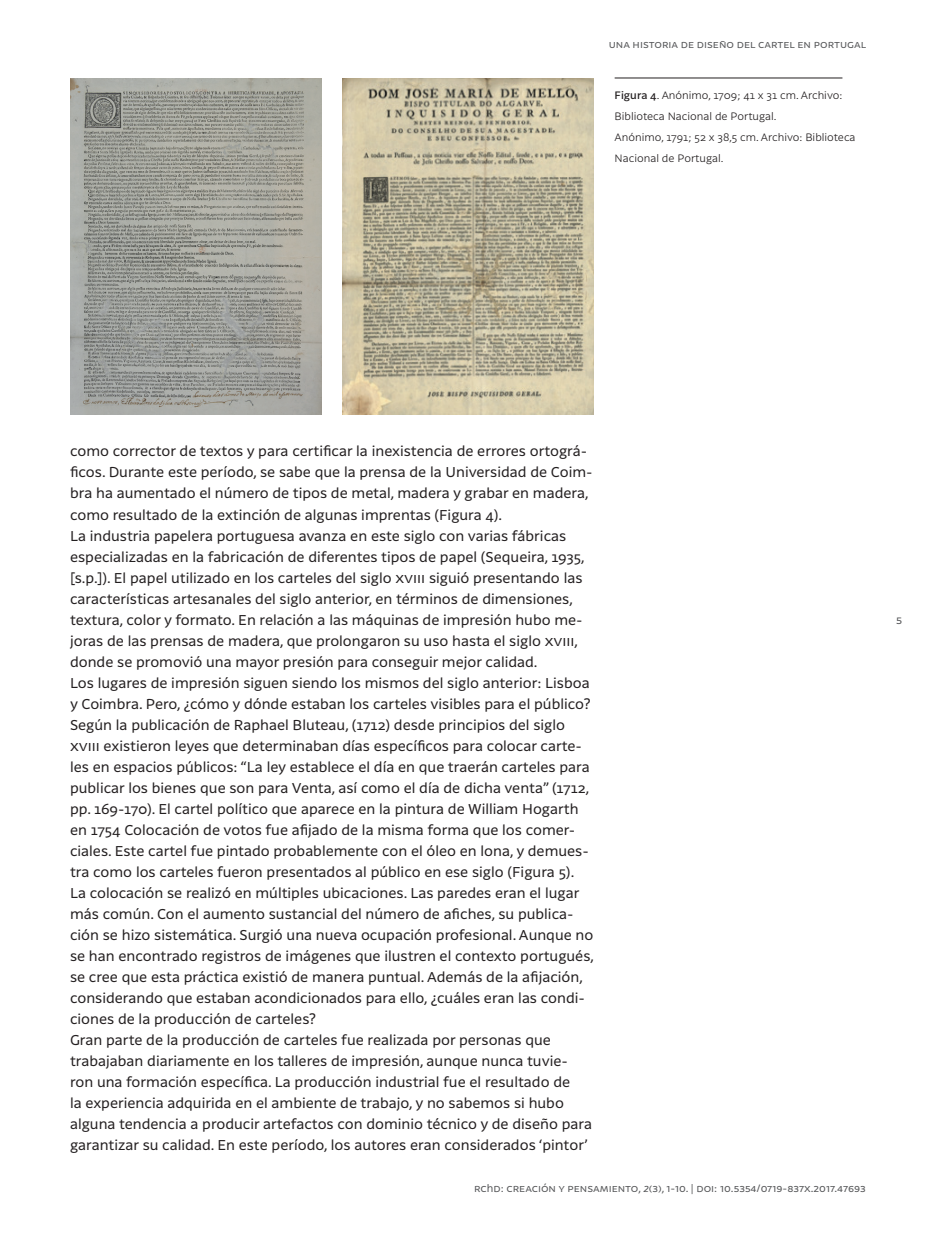
<style>
.page{position:relative;width:943px;height:1241px;background:#fff}
.page>*{position:absolute;margin:0;border:0;box-sizing:border-box;transform-origin:0 0}
.t1{font:14px/21px "Latina";color:#231f20}
.t2{font:11.38px "Latina";color:#57585a}
.t3{font:300 10.5px/21px "Latina";color:#231f20}
.t4{font:10.5px "Latina";color:#57585a}
.s1{font-weight:500}
.s2{font-style:italic}
</style>
<div class="page">
<img style="left:71px;top:78px;width:250px;height:336px">
<img style="left:342px;top:79px;width:251px;height:335px">
<hr style="left:614px;top:78px;width:228px;height:1px;background:#231f20">
<p class="t4" style="left:608px;top:39px;width:259px">una historia de diseño del cartel en portugal</p>
<p class="t3" style="left:614px;top:85px;width:242px"><span class="s1">Figura 4</span>. Anónimo, 1709; 41 x 31 cm. Archivo:<br>Biblioteca Nacional de Portugal.<br>Anónimo, 1791; 52 x 38,5 cm. Archivo: Biblioteca Nacional de Portugal.</p>
<p class="t1" style="left:70px;top:441px;width:525px">como corrector de textos y para certificar la inexistencia de errores ortográ&shy;ficos. Durante este período, se sabe que la prensa de la Universidad de Coim&shy;bra ha aumentado el número de tipos de metal, madera y grabar en madera, como resultado de la extinción de algunas imprentas (Figura 4).<br>La industria papelera portuguesa avanza en este siglo con varias fábricas especializadas en la fabricación de diferentes tipos de papel (Sequeira, 1935, [s.p.]). El papel utilizado en los carteles del siglo xviii siguió presentando las características artesanales del siglo anterior, en términos de dimensiones, textura, color y formato. En relación a las máquinas de impresión hubo me&shy;joras de las prensas de madera, que prolongaron su uso hasta el siglo xviii, donde se promovió una mayor presión para conseguir mejor calidad.<br>Los lugares de impresión siguen siendo los mismos del siglo anterior: Lisboa y Coimbra. Pero, ¿cómo y dónde estaban los carteles visibles para el público?<br>Según la publicación de Raphael Bluteau, (1712) desde principios del siglo xviii existieron leyes que determinaban días específicos para colocar carte&shy;les en espacios públicos: “La ley establece el día en que traerán carteles para publicar los bienes que son para Venta, así como el día de dicha venta” (1712, pp. 169-170). El cartel político que aparece en la pintura de William Hogarth en 1754 Colocación de votos fue afijado de la misma forma que los comer&shy;ciales. Este cartel fue pintado probablemente con el óleo en lona, y demues&shy;tra como los carteles fueron presentados al público en ese siglo (Figura 5).<br>La colocación se realizó en múltiples ubicaciones. Las paredes eran el lugar más común. Con el aumento sustancial del número de afiches, su publica&shy;ción se hizo sistemática. Surgió una nueva ocupación profesional. Aunque no se han encontrado registros de imágenes que ilustren el contexto portugués, se cree que esta práctica existió de manera puntual. Además de la afijación, considerando que estaban acondicionados para ello, ¿cuáles eran las condi&shy;ciones de la producción de carteles?<br>Gran parte de la producción de carteles fue realizada por personas que trabajaban diariamente en los talleres de impresión, aunque nunca tuvie&shy;ron una formación específica. La producción industrial fue el resultado de<br>la experiencia adquirida en el ambiente de trabajo, y no sabemos si hubo alguna tendencia a producir artefactos con dominio técnico y de diseño para garantizar su calidad. En este período, los autores eran considerados ‘pintor’</p>
<p class="t4" style="left:474px;top:1181px;width:393px">rchd: creación y pensamiento, <span class="s2">2</span>(3), 1-10. | doi: 10.5354/0719-837x.2017.47693</p>
<p class="t2" style="left:896px;top:614px;width:8px">5</p>
</div>
